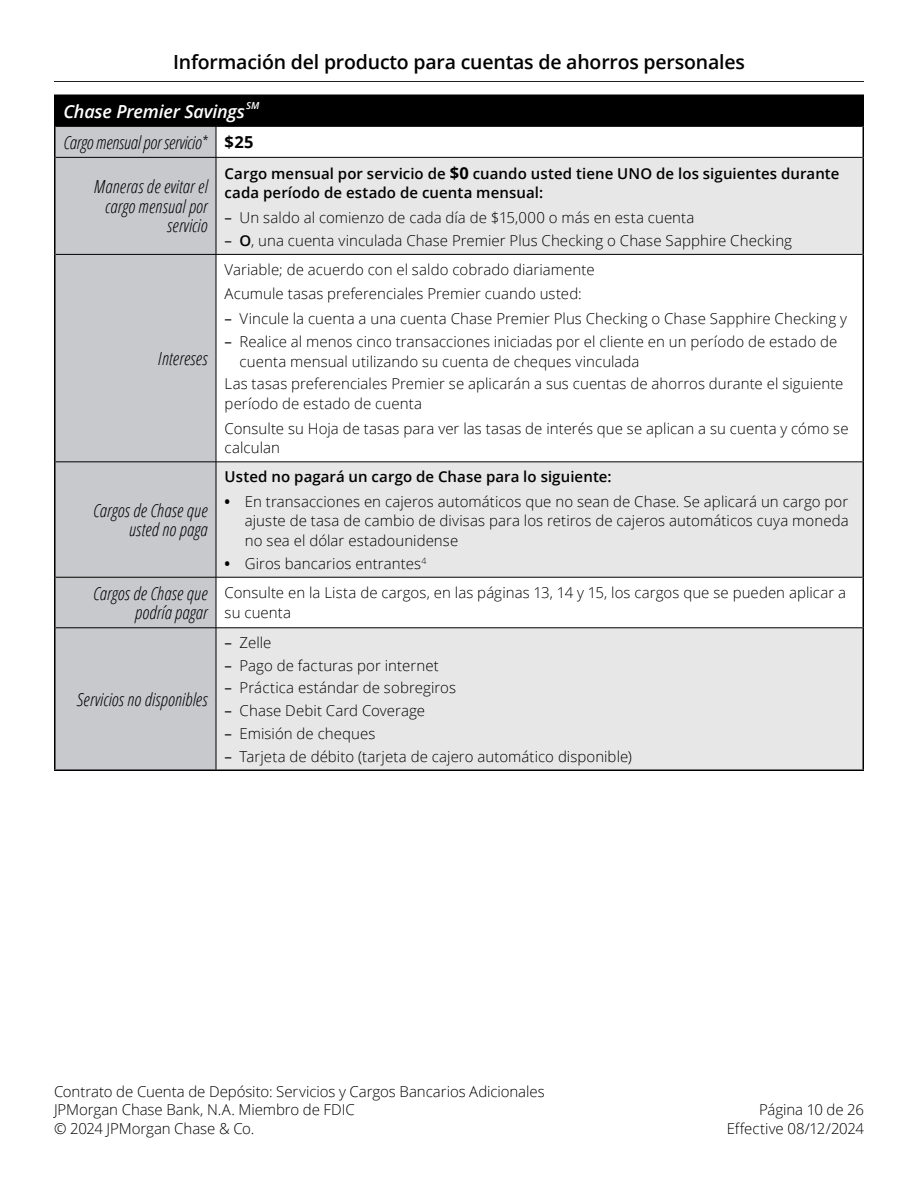
<style>
.page{position:relative;width:918px;height:1188px;background:#fff}
.page>*{position:absolute;margin:0;border:0;box-sizing:border-box;transform-origin:0 0}
.t1{font:600 19.5px "Open Sans";letter-spacing:-.01em;color:#000}
.t2{font:italic 300 condensed 18px/19.5px "Open Sans";letter-spacing:.01em;color:#000;text-align:right}
.t3{font:italic 300 condensed 18px "Open Sans";letter-spacing:-.01em;color:#000}
.t4{font:italic 600 18px "Open Sans";letter-spacing:-.01em;color:#fff}
.t5{font:700 16.5px "Open Sans";color:#000}
.t6{font:300 15px/19.5px "Open Sans";letter-spacing:.005em;color:#000}
.t7{font:600 15px/19.5px "Open Sans";letter-spacing:.005em;color:#000}
.t8{font:italic 600 9.6px "Open Sans";color:#fff}
.s1{font-weight:700;font-size:16.5px}
.s2{font-weight:400}
.s3{font-weight:600}
.s4{font-weight:700}
</style>
<div class="page">
<hr style="left:54px;top:81px;width:810px;height:1px;background:#000">
<div style="left:55px;top:95px;width:808px;height:31px;background:#000"></div>
<div style="left:56px;top:127px;width:160px;height:642px;background:#c8c9cc"></div>
<svg style="left:217px;top:158px;width:645px;height:611px;fill:#e7e7e7"></svg>
<div style="left:216px;top:462px;width:647px;height:115px;background:#e7e7e7"></div>
<div style="left:216px;top:577px;width:647px;height:51px;background:#fff"></div>
<hr style="left:54px;top:96px;width:2px;height:30px;background:#000">
<hr style="left:54px;top:94px;width:162px;height:2px;background:#000">
<hr style="left:216px;top:94px;width:648px;height:2px;background:#000">
<hr style="left:862px;top:96px;width:2px;height:30px;background:#000">
<hr style="left:54px;top:126px;width:2px;height:31px;background:#000">
<hr style="left:862px;top:126px;width:2px;height:31px;background:#000">
<hr style="left:54px;top:157px;width:2px;height:97px;background:#000">
<hr style="left:862px;top:157px;width:2px;height:97px;background:#000">
<hr style="left:54px;top:254px;width:2px;height:208px;background:#000">
<hr style="left:862px;top:254px;width:2px;height:208px;background:#000">
<hr style="left:54px;top:462px;width:2px;height:115px;background:#000">
<hr style="left:862px;top:462px;width:2px;height:115px;background:#000">
<hr style="left:54px;top:577px;width:2px;height:51px;background:#000">
<hr style="left:862px;top:577px;width:2px;height:51px;background:#000">
<hr style="left:54px;top:628px;width:2px;height:141px;background:#000">
<hr style="left:862px;top:628px;width:2px;height:141px;background:#000">
<hr style="left:54px;top:769px;width:162px;height:2px;background:#000">
<hr style="left:216px;top:769px;width:648px;height:2px;background:#000">
<hr style="left:216px;top:126px;width:1px;height:31px;background:#000">
<hr style="left:56px;top:157px;width:160px;height:1px;background:#000">
<hr style="left:216px;top:157px;width:647px;height:1px;background:#000">
<hr style="left:216px;top:158px;width:1px;height:96px;background:#000">
<hr style="left:56px;top:254px;width:160px;height:1px;background:#000">
<hr style="left:216px;top:254px;width:647px;height:1px;background:#000">
<hr style="left:216px;top:255px;width:1px;height:207px;background:#000">
<hr style="left:56px;top:462px;width:160px;height:1px;background:#000">
<hr style="left:216px;top:462px;width:647px;height:1px;background:#000">
<hr style="left:216px;top:462px;width:1px;height:115px;background:#000">
<hr style="left:56px;top:577px;width:160px;height:1px;background:#000">
<hr style="left:216px;top:577px;width:647px;height:1px;background:#000">
<hr style="left:216px;top:577px;width:1px;height:51px;background:#000">
<hr style="left:56px;top:628px;width:160px;height:1px;background:#000">
<hr style="left:216px;top:628px;width:647px;height:1px;background:#000">
<hr style="left:216px;top:628px;width:1px;height:141px;background:#000">
<hr style="left:56px;top:126px;width:160px;height:1px;background:#000">
<hr style="left:216px;top:126px;width:647px;height:1px;background:#000">
<h1 class="t1" style="left:173px;top:48px;width:573px">Información del producto para cuentas de ahorros personales</h1>
<p class="t4" style="left:63px;top:99px;width:183px">Chase Premier Savings</p>
<p class="t8" style="left:246px;top:99px;width:15px">SM</p>
<p class="t3" style="left:63px;top:130px;width:145px">Cargo mensual por servicio*</p>
<p class="t5" style="left:225px;top:131px;width:30px">$25</p>
<p class="t2" style="left:94px;top:176px;width:115px">Maneras de evitar el cargo mensual por servicio</p>
<p class="t7" style="left:225px;top:163px;width:616px">Cargo mensual por servicio de <span class="s1">$0</span> cuando usted tiene UNO de los siguientes durante cada período de estado de cuenta mensual:</p>
<p class="t6" style="left:225px;top:207px;width:471px"><span class="s2">–</span> Un saldo al comienzo de cada día de $15,000 o más en esta cuenta</p>
<p class="t6" style="left:225px;top:230px;width:569px"><span class="s2">–</span> <span class="s3">O</span>, una cuenta vinculada Chase Premier Plus Checking o Chase Sapphire Checking</p>
<p class="t2" style="left:158px;top:348px;width:51px">Intereses</p>
<p class="t2" style="left:93px;top:500px;width:116px">Cargos de Chase que usted no paga</p>
<p class="t6" style="left:225px;top:259px;width:371px">Variable; de acuerdo con el saldo cobrado diariamente</p>
<p class="t6" style="left:225px;top:284px;width:359px">Acumule tasas preferenciales Premier cuando usted:</p>
<p class="t6" style="left:225px;top:309px;width:624px"><span class="s2">–</span> Vincule la cuenta a una cuenta Chase Premier Plus Checking o Chase Sapphire Checking y</p>
<p class="t6" style="left:240px;top:331px;width:599px;text-indent:-15px"><span class="s2">–</span> Realice al menos cinco transacciones iniciadas por el cliente en un período de estado de cuenta mensual utilizando su cuenta de cheques vinculada</p>
<p class="t6" style="left:225px;top:374px;width:620px">Las tasas preferenciales Premier se aplicarán a sus cuentas de ahorros durante el siguiente período de estado de cuenta</p>
<p class="t6" style="left:225px;top:418px;width:625px">Consulte su Hoja de tasas para ver las tasas de interés que se aplican a su cuenta y cómo se calculan</p>
<p class="t7" style="left:225px;top:466px;width:389px">Usted no pagará un cargo de Chase para lo siguiente:</p>
<p class="t6" style="left:245px;top:491px;width:605px;text-align:justify;text-indent:-20px"><span class="s4">•</span> En transacciones en cajeros automáticos que no sean de Chase. Se aplicará un cargo por ajuste de tasa de cambio de divisas para los retiros de cajeros automáticos cuya moneda no sea el dólar estadounidense</p>
<p class="t6" style="left:225px;top:553px;width:203px"><span class="s4">•</span> Giros bancarios entrantes<sup>4</sup></p>
<p class="t2" style="left:93px;top:583px;width:116px">Cargos de Chase que podría pagar</p>
<p class="t6" style="left:225px;top:583px;width:623px">Consulte en la Lista de cargos, en las páginas 13, 14 y 15, los cargos que se pueden aplicar a su cuenta</p>
<p class="t2" style="left:77px;top:689px;width:132px">Servicios no disponibles</p>
<p class="t6" style="left:225px;top:632px;width:48px"><span class="s2">–</span> Zelle</p>
<p class="t6" style="left:225px;top:655px;width:216px"><span class="s2">–</span> Pago de facturas por internet</p>
<p class="t6" style="left:225px;top:678px;width:233px"><span class="s2">–</span> Práctica estándar de sobregiros</p>
<p class="t6" style="left:225px;top:701px;width:202px"><span class="s2">–</span> Chase Debit Card Coverage</p>
<p class="t6" style="left:225px;top:723px;width:152px"><span class="s2">–</span> Emisión de cheques</p>
<p class="t6" style="left:225px;top:746px;width:409px"><span class="s2">–</span> Tarjeta de débito (tarjeta de cajero automático disponible)</p>
<p class="t6" style="left:54px;top:1082px;width:492px;line-height:18.6px">Contrato de Cuenta de Depósito: Servicios y Cargos Bancarios Adicionales<br>JPMorgan Chase Bank, N.A. Miembro de FDIC<br>© 2024 JPMorgan Chase &amp; Co.</p>
<p class="t6" style="left:727px;top:1100px;width:139px;line-height:18.6px;text-align:right">Página 10 de 26<br>Effective 08/12/2024</p>
</div>
